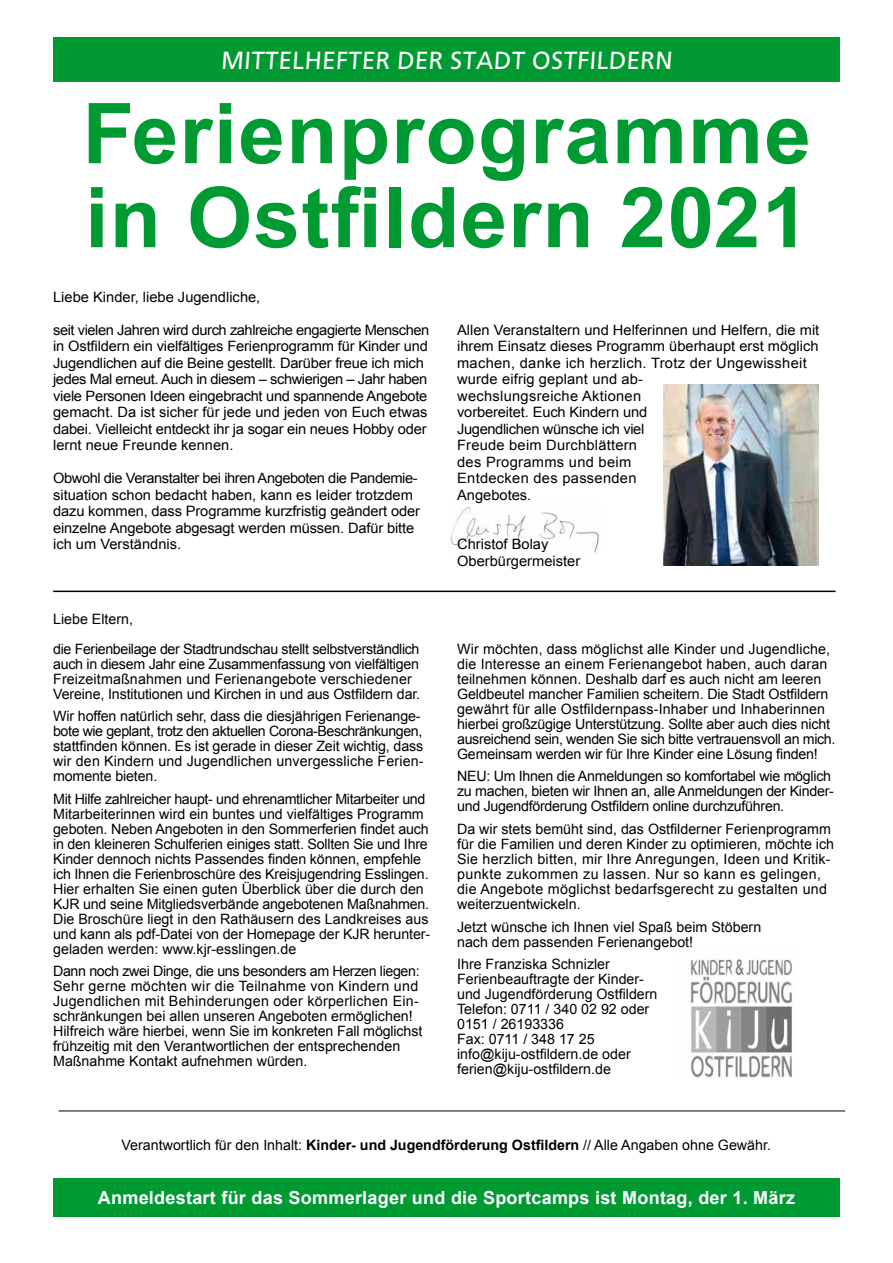
<style>
.page{position:relative;width:893px;height:1263px;background:#fff}
.page>*{position:absolute;margin:0;border:0;box-sizing:border-box;transform-origin:0 0}
.t1{font:700 84px/84px "Arial";letter-spacing:.015em;color:#009a32}
.t2{font:24.75px "Frutiger";color:#fff}
.t3{font:700 18px "Arial";letter-spacing:.015em;color:#fff}
.t4{font:14.25px/15px "Arial";color:#000}
.t5{font:14.25px/15px "Arial";letter-spacing:-.02em;color:#000}
.t6{font:14.25px/30px "Arial";letter-spacing:-.025em;color:#000}
.s1{font-weight:700}
</style>
<div class="page">
<img style="left:449px;top:506px;width:151px;height:48px">
<div style="left:53px;top:1178px;width:787px;height:38px;background:#009a32"></div>
<img style="left:690px;top:959px;width:103px;height:119px">
<img style="left:663px;top:385px;width:155px;height:181px">
<hr style="left:53px;top:591px;width:783px;height:1px;background:#000">
<hr style="left:58px;top:1110px;width:787px;height:1px;background:#000">
<div style="left:53px;top:38px;width:787px;height:44px;background:#009932"></div>
<h2 class="t2" style="left:221px;top:46px;width:455px">MITTELHEFTER DER STADT OSTFILDERN</h2>
<h1 class="t1" style="left:83px;top:94px;width:730px">Ferienprogramme in Ostfildern 2021</h1>
<p class="t4" style="left:53px;top:289px;width:209px">Liebe Kinder, liebe Jugendliche,</p>
<p class="t4" style="left:53px;top:322px;width:378px;line-height:16.5px">seit vielen Jahren wird durch zahlreiche engagierte Menschen in Ostfildern ein vielfältiges Ferienprogramm für Kinder und Jugendlichen auf die Beine gestellt. Darüber freue ich mich jedes Mal erneut. Auch in diesem – schwierigen – Jahr haben viele Personen Ideen eingebracht und spannende Angebote gemacht. Da ist sicher für jede und jeden von Euch etwas dabei. Vielleicht entdeckt ihr ja sogar ein neues Hobby oder lernt neue Freunde kennen.</p>
<p class="t4" style="left:53px;top:470px;width:368px;line-height:16.5px">Obwohl die Veranstalter bei ihren Angeboten die Pandemie&shy;situation schon bedacht haben, kann es leider trotzdem dazu kommen, dass Programme kurzfristig geändert oder einzelne Angebote abgesagt werden müssen. Dafür bitte ich um Verständnis.</p>
<p class="t6" style="left:53px;top:604px;width:368px">Liebe Eltern,<br>die Ferienbeilage der Stadtrundschau stellt selbstverständlich</p>
<p class="t4" style="left:53px;top:656px;width:369px">auch in diesem Jahr eine Zusammenfassung von vielfältigen<br>Freizeitmaßnahmen und Ferienangebote verschiedener<br>Vereine, Institutionen und Kirchen in und aus Ostfildern dar.</p>
<p class="t4" style="left:53px;top:709px;width:372px">Wir hoffen natürlich sehr, dass die diesjährigen Ferienange&shy;bote wie geplant, trotz den aktuellen Corona-Beschränkungen, stattfinden können. Es ist gerade in dieser Zeit wichtig, dass wir den Kindern und Jugendlichen unvergessliche Ferien&shy;momente bieten.</p>
<p class="t4" style="left:53px;top:791px;width:378px">Mit Hilfe zahlreicher haupt- und ehrenamtlicher Mitarbeiter und Mitarbeiterinnen wird ein buntes und vielfältiges Programm geboten. Neben Angeboten in den Sommerferien findet auch in den kleineren Schulferien einiges statt. Sollten Sie und Ihre Kinder dennoch nichts Passendes finden können, empfehle ich Ihnen die Ferienbroschüre des Kreisjugendring Esslingen.<br>Hier erhalten Sie einen guten Überblick über die durch den KJR und seine Mitgliedsverbände angebotenen Maßnahmen.<br>Die Broschüre liegt in den Rathäusern des Landkreises aus und kann als pdf-Datei von der Homepage der KJR herunter&shy;geladen werden: www.kjr-esslingen.de</p>
<p class="t4" style="left:53px;top:964px;width:371px">Dann noch zwei Dinge, die uns besonders am Herzen liegen:<br>Sehr gerne möchten wir die Teilnahme von Kindern und Jugendlichen mit Behinderungen oder körperlichen Ein&shy;schränkungen bei allen unseren Angeboten ermöglichen!<br>Hilfreich wäre hierbei, wenn Sie im konkreten Fall möglichst frühzeitig mit den Verantwortlichen der entsprechenden Maßnahme Kontakt aufnehmen würden.</p>
<p class="t4" style="left:457px;top:322px;width:364px;line-height:16.5px">Allen Veranstaltern und Helferinnen und Helfern, die mit ihrem Einsatz dieses Programm überhaupt erst möglich machen, danke ich herzlich. Trotz der Ungewissheit wurde eifrig geplant und ab-<br>wechslungsreiche Aktionen<br>vorbereitet. Euch Kindern und<br>Jugendlichen wünsche ich viel<br>Freude beim Durchblättern<br>des Programms und beim<br>Entdecken des passenden<br>Angebotes.</p>
<p class="t4" style="left:457px;top:536px;width:125px;line-height:16.5px">Christof Bolay<br>Oberbürgermeister</p>
<p class="t4" style="left:457px;top:641px;width:380px">Wir möchten, dass möglichst alle Kinder und Jugendliche, die Interesse an einem Ferienangebot haben, auch daran teilnehmen können. Deshalb darf es auch nicht am leeren Geldbeutel mancher Familien scheitern. Die Stadt Ostfildern gewährt für alle Ostfildernpass-Inhaber und Inhaberinnen hierbei großzügige Unterstützung. Sollte aber auch dies nicht ausreichend sein, wenden Sie sich bitte vertrauensvoll an mich.<br>Gemeinsam werden wir für Ihre Kinder eine Lösung finden!</p>
<p class="t5" style="left:457px;top:769px;width:378px">NEU: Um Ihnen die Anmeldungen so komfortabel wie möglich zu machen, bieten wir Ihnen an, alle Anmeldungen der Kinder&shy;und Jugendförderung Ostfildern online durchzuführen.</p>
<p class="t4" style="left:457px;top:822px;width:378px">Da wir stets bemüht sind, das Ostfilderner Ferienprogramm für die Familien und deren Kinder zu optimieren, möchte ich Sie herzlich bitten, mir Ihre Anregungen, Ideen und Kritik&shy;punkte zukommen zu lassen. Nur so kann es gelingen, die Angebote möglichst bedarfsgerecht zu gestalten und weiterzuentwickeln.</p>
<p class="t4" style="left:457px;top:919px;width:306px">Jetzt wünsche ich Ihnen viel Spaß beim Stöbern nach dem passenden Ferienangebot!</p>
<p class="t4" style="left:457px;top:957px;width:202px">Ihre Franziska Schnizler<br>Ferienbeauftragte der Kinder&shy;und Jugendförderung Ostfildern<br>Telefon: 0711 / 340 02 92 oder<br>0151 / 26193336<br>Fax: 0711 / 348 17 25 info@kiju-ostfildern.de oder ferien@kiju-ostfildern.de</p>
<p class="t4" style="left:122px;top:1137px;width:651px">Verantwortlich für den Inhalt: <span class="s1">Kinder- und Jugendförderung Ostfildern</span> // Alle Angaben ohne Gewähr.</p>
<p class="t3" style="left:98px;top:1185px;width:699px">Anmeldestart für das Sommerlager und die Sportcamps ist Montag, der 1. März</p>
</div>
